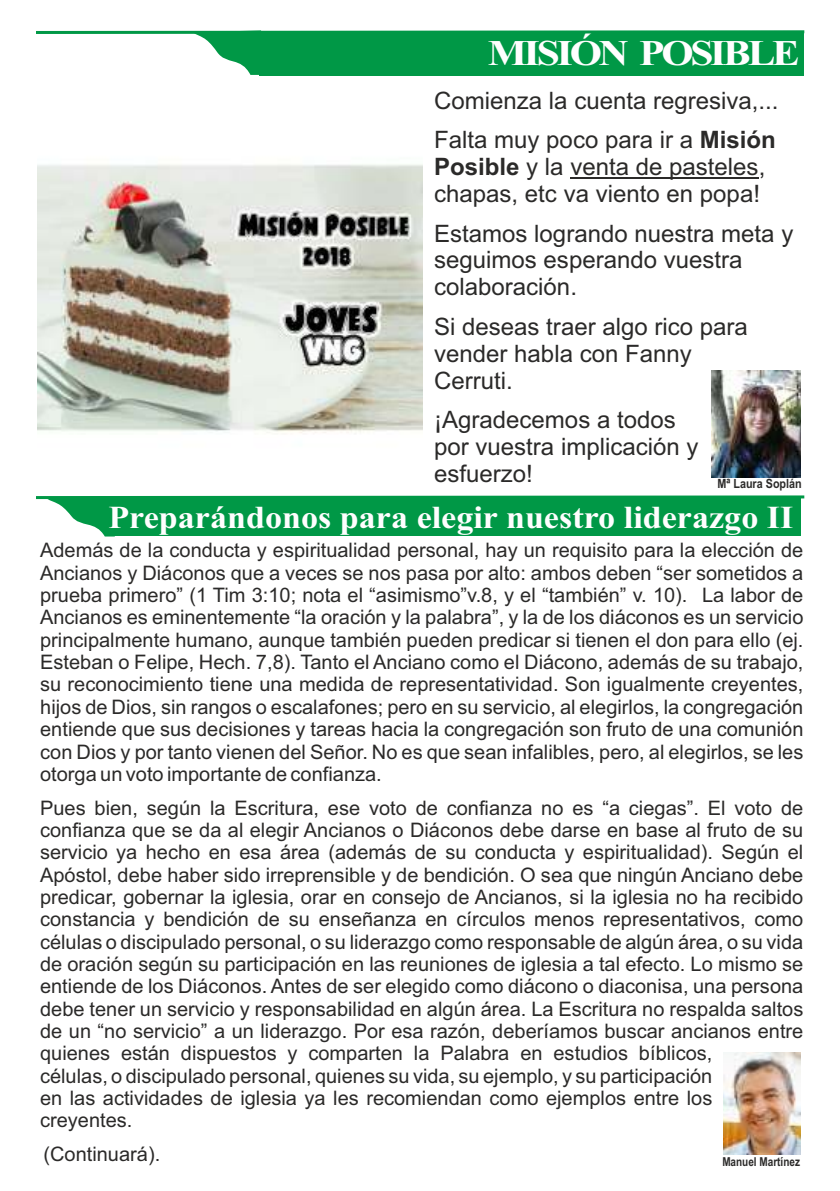
<style>
.page{position:relative;width:840px;height:1191px;background:#fff}
.page>*{position:absolute;margin:0;border:0;box-sizing:border-box;transform-origin:0 0}
.t1{font:700 36.2px "Times New Roman";letter-spacing:-.075em;color:#fefefe;scale:1.15 1}
.t2{font:700 32px "Times New Roman";color:#fefefe;scale:1.06 1}
.t3{font:24px/26.8px "Arial";color:#2b2a29}
.t4{font:20px/22.4px "Arial";color:#2b2a29;text-align:justify}
.t5{font:700 12.8px "Arial";color:#2b2a29;scale:.85 1}
.t6{font:700 12.4px "Arial";color:#2b2a29;scale:.81 1}
.s1{font-weight:700}
</style>
<div class="page">
<svg style="left:36px;top:495px;width:769px;height:41px;background:#129f53"></svg>
<img style="left:723px;top:1052px;width:77px;height:102px">
<svg style="left:36px;top:30px;width:769px;height:45px"></svg>
<hr style="left:570px;top:177px;width:188px;height:1px;background:#2b2a29">
<img style="left:711px;top:370px;width:89px;height:107px">
<img style="left:38px;top:164px;width:384px;height:270px">
<h1 class="t1" style="left:487px;top:40px;width:272px">MISIÓN POSIBLE</h1>
<p class="t3" style="left:434px;top:83px;width:346px;line-height:39.6px">Comienza la cuenta regresiva,...<br>Falta muy poco para ir a <span class="s1">Misión</span></p>
<p class="t3" style="left:434px;top:155px;width:332px"><span class="s1">Posible</span> y la venta de pasteles, chapas, etc va viento en popa!</p>
<p class="t3" style="left:434px;top:222px;width:360px">Estamos logrando nuestra meta y seguimos esperando vuestra colaboración.</p>
<p class="t3" style="left:434px;top:315px;width:315px">Si deseas traer algo rico para vender habla con Fanny<br>Cerruti.</p>
<p class="t3" style="left:434px;top:408px;width:266px">¡Agradecemos a todos por vuestra implicación y esfuerzo!</p>
<p class="t5" style="left:717px;top:479px;width:101px">Mª Laura Soplán</p>
<h2 class="t2" style="left:108px;top:507px;width:647px">Preparándonos para elegir nuestro liderazgo II</h2>
<p class="t4" style="left:40px;top:541px;width:764px">Además de la conducta y espiritualidad personal, hay un requisito para la elección de Ancianos y Diáconos que a veces se nos pasa por alto: ambos deben “ser sometidos a prueba primero” (1 Tim 3:10; nota el “asimismo”v.8, y el “también” v. 10). La labor de Ancianos es eminentemente “la oración y la palabra”, y la de los diáconos es un servicio principalmente humano, aunque también pueden predicar si tienen el don para ello (ej.<br>Esteban o Felipe, Hech. 7,8). Tanto el Anciano como el Diácono, además de su trabajo, su reconocimiento tiene una medida de representatividad. Son igualmente creyentes, hijos de Dios, sin rangos o escalafones; pero en su servicio, al elegirlos, la congregación entiende que sus decisiones y tareas hacia la congregación son fruto de una comunión con Dios y por tanto vienen del Señor. No es que sean infalibles, pero, al elegirlos, se les otorga un voto importante de confianza.</p>
<p class="t4" style="left:40px;top:798px;width:764px;text-align:left">Pues bien, según la Escritura, ese voto de confianza no es “a ciegas”. El voto de confianza que se da al elegir Ancianos o Diáconos debe darse en base al fruto de su servicio ya hecho en esa área (además de su conducta y espiritualidad). Según el Apóstol, debe haber sido irreprensible y de bendición. O sea que ningún Anciano debe predicar, gobernar la iglesia, orar en consejo de Ancianos, si la iglesia no ha recibido constancia y bendición de su enseñanza en círculos menos representativos, como células o discipulado personal, o su liderazgo como responsable de algún área, o su vida de oración según su participación en las reuniones de iglesia a tal efecto. Lo mismo se entiende de los Diáconos. Antes de ser elegido como diácono o diaconisa, una persona debe tener un servicio y responsabilidad en algún área. La Escritura no respalda saltos de un “no servicio” a un liderazgo. Por esa razón, deberíamos buscar ancianos entre quienes están dispuestos y comparten la Palabra en estudios bíblicos,<br>células, o discipulado personal, quienes su vida, su ejemplo, y su participación<br>en las actividades de iglesia ya les recomiendan como ejemplos entre los creyentes.</p>
<p class="t4" style="left:43px;top:1144px;width:118px">(Continuará).</p>
<p class="t6" style="left:722px;top:1156px;width:97px">Manuel Martínez</p>
</div>
